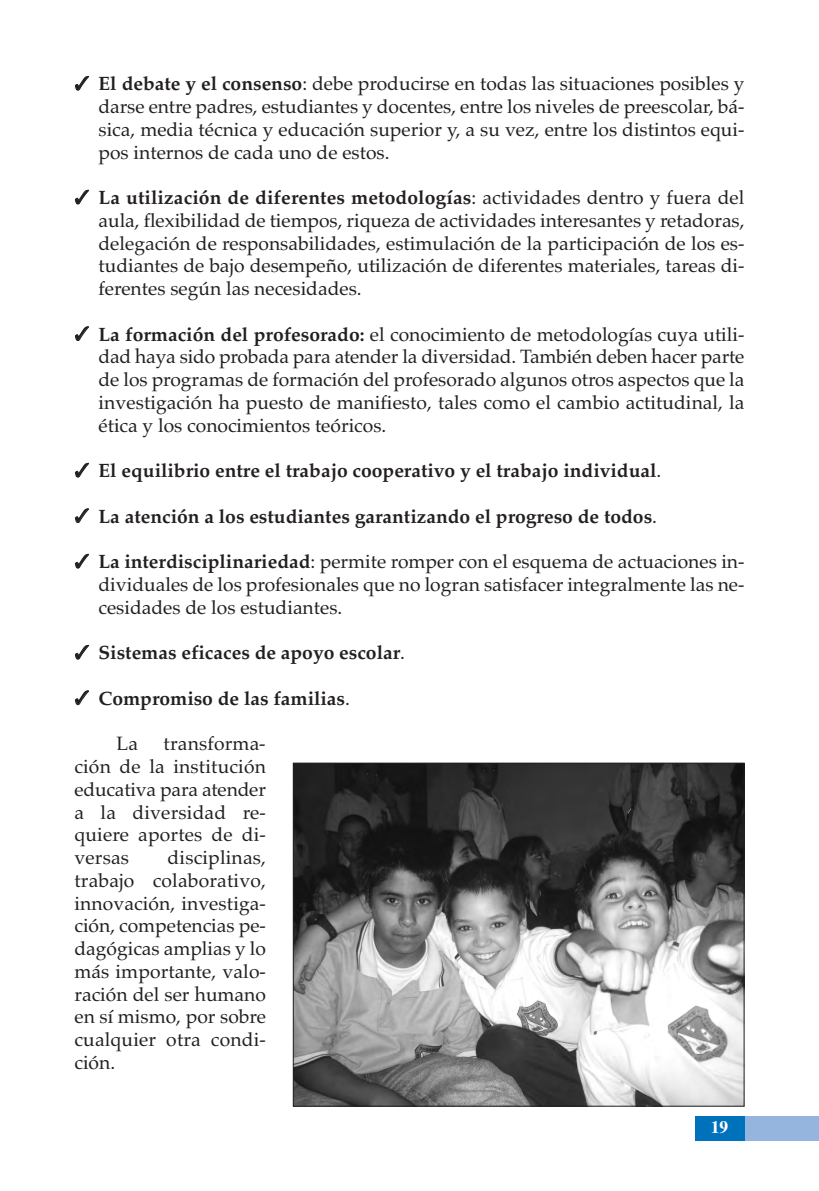
<style>
.page{position:relative;width:819px;height:1191px;background:#fff}
.page>*{position:absolute;margin:0;border:0;box-sizing:border-box;transform-origin:0 0}
.t1{font:19.25px/22.8px "Palatino";color:#231f20;text-align:justify}
.t2{font:700 19.25px "Palatino";color:#231f20}
.t3{font:700 17.5px "Times";color:#fff}
.s1{font-weight:700}
.s2{font-weight:400}
</style>
<div class="page">
<div style="left:694px;top:1116px;width:125px;height:25px;background:#95b5de"></div>
<div style="left:694px;top:1116px;width:50px;height:25px;background:#0072bc"></div>
<img style="left:295px;top:764px;width:447px;height:340px">
<div style="left:293px;top:762px;width:451px;height:344px;border:1px solid #231f20"></div>
<p class="t1" style="left:98px;top:72px;width:647px;text-indent:-24px">✓ <span class="s1">El debate y el consenso</span>: debe producirse en todas las situaciones posibles y darse entre padres, estudiantes y docentes, entre los niveles de preescolar, bá&shy;sica, media técnica y educación superior y, a su vez, entre los distintos equi&shy;pos internos de cada uno de estos.</p>
<p class="t1" style="left:98px;top:186px;width:647px;text-indent:-24px">✓ <span class="s1">La utilización de diferentes metodologías</span>: actividades dentro y fuera del aula, flexibilidad de tiempos, riqueza de actividades interesantes y retadoras, delegación de responsabilidades, estimulación de la participación de los es&shy;tudiantes de bajo desempeño, utilización de diferentes materiales, tareas di&shy;ferentes según las necesidades.</p>
<p class="t1" style="left:98px;top:322px;width:647px;text-indent:-24px">✓ <span class="s1">La formación del profesorado:</span> el conocimiento de metodologías cuya utili&shy;dad haya sido probada para atender la diversidad. También deben hacer parte de los programas de formación del profesorado algunos otros aspectos que la investigación ha puesto de manifiesto, tales como el cambio actitudinal, la ética y los conocimientos teóricos.</p>
<p class="t2" style="left:75px;top:459px;width:588px">✓ El equilibrio entre el trabajo cooperativo y el trabajo individual<span class="s2">.</span></p>
<p class="t2" style="left:75px;top:505px;width:583px">✓ La atención a los estudiantes garantizando el progreso de todos<span class="s2">.</span></p>
<p class="t1" style="left:98px;top:550px;width:647px;text-indent:-24px">✓ <span class="s1">La interdisciplinariedad</span>: permite romper con el esquema de actuaciones in&shy;dividuales de los profesionales que no logran satisfacer integralmente las ne&shy;cesidades de los estudiantes.</p>
<p class="t2" style="left:75px;top:641px;width:332px">✓ Sistemas eficaces de apoyo escolar<span class="s2">.</span></p>
<p class="t2" style="left:75px;top:687px;width:277px">✓ Compromiso de las familias<span class="s2">.</span></p>
<p class="t1" style="left:116px;top:732px;width:23px">La</p>
<p class="t1" style="left:74px;top:732px;width:193px;text-indent:89px">transforma&shy;ción de la institución educativa para atender a la diversidad re&shy;quiere aportes de di&shy;versas</p>
<p class="t1" style="left:74px;top:846px;width:193px;text-indent:93px">disciplinas, trabajo colaborativo, innovación, investiga&shy;ción, competencias pe&shy;dagógicas amplias y lo más importante, valo&shy;ración del ser humano en sí mismo, por sobre cualquier otra condi&shy;ción.</p>
<p class="t3" style="left:710px;top:1117px;width:19px">19</p>
</div>
